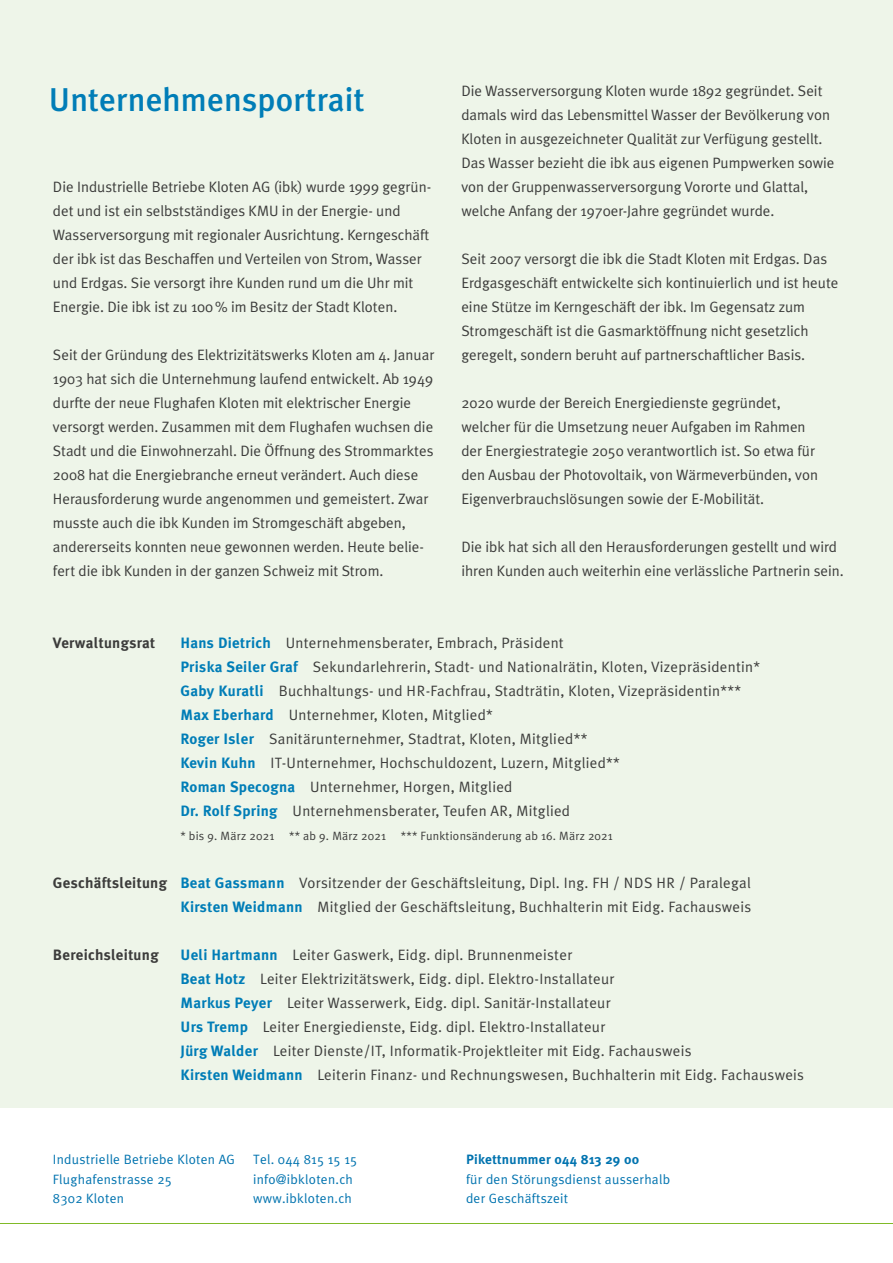
<style>
.page{position:relative;width:893px;height:1263px;background:#fff}
.page>*{position:absolute;margin:0;border:0;box-sizing:border-box;transform-origin:0 0}
.t1{font:500 33px "Meta Plus";letter-spacing:.005em;color:#007db7}
.t2{font:15px/24px "Meta Plus Normal";color:#3c3c3b}
.t3{font:15px/24px "Meta Plus Normal";letter-spacing:.02em;color:#3c3c3b}
.t4{font:700 15px "Meta Plus";letter-spacing:.02em;color:#3c3c3b}
.t5{font:13.5px/19.5px "Meta Plus Normal";letter-spacing:.02em;color:#0073af}
.t6{font:700 13.5px "Meta Plus";letter-spacing:.02em;color:#0073af}
.t7{font:12px "Meta Plus Normal";letter-spacing:.02em;color:#3c3c3b}
.s1{font-family:"Meta Plus";font-weight:700;color:#007db7}
.s2{font-family:"Meta Plus";font-weight:700}
</style>
<div class="page">
<div style="left:0;top:0;width:893px;height:1107px;background:#eef5e9"></div>
<hr style="left:0;top:1223px;width:893px;height:1px;background:#80ba27">
<h1 class="t1" style="left:49px;top:80px;width:317px">Unternehmensportrait</h1>
<p class="t2" style="left:53px;top:175px;width:380px">Die Industrielle Betriebe Kloten AG (ibk) wurde 1999 gegrün&shy;det und ist ein selbstständiges KMU in der Energie- und Wasserversorgung mit regionaler Ausrichtung. Kerngeschäft der ibk ist das Beschaffen und Verteilen von Strom, Wasser und Erdgas. Sie versorgt ihre Kunden rund um die Uhr mit Energie. Die ibk ist zu 100% im Besitz der Stadt Kloten.</p>
<p class="t2" style="left:53px;top:343px;width:383px">Seit der Gründung des Elektrizitätswerks Kloten am 4. Januar 1903 hat sich die Unternehmung laufend entwickelt. Ab 1949 durfte der neue Flughafen Kloten mit elektrischer Energie versorgt werden. Zusammen mit dem Flughafen wuchsen die Stadt und die Einwohnerzahl. Die Öffnung des Strommarktes 2008 hat die Energiebranche erneut verändert. Auch diese Herausforderung wurde angenommen und gemeistert. Zwar musste auch die ibk Kunden im Stromgeschäft abgeben, andererseits konnten neue gewonnen werden. Heute belie&shy;fert die ibk Kunden in der ganzen Schweiz mit Strom.</p>
<p class="t2" style="left:461px;top:79px;width:375px">Die Wasserversorgung Kloten wurde 1892 gegründet. Seit damals wird das Lebensmittel Wasser der Bevölkerung von Kloten in ausgezeichneter Qualität zur Verfügung gestellt.<br>Das Wasser bezieht die ibk aus eigenen Pumpwerken sowie von der Gruppenwasserversorgung Vororte und Glattal, welche Anfang der 1970er-Jahre gegründet wurde.</p>
<p class="t2" style="left:461px;top:247px;width:379px">Seit 2007 versorgt die ibk die Stadt Kloten mit Erdgas. Das Erdgasgeschäft entwickelte sich kontinuierlich und ist heute eine Stütze im Kerngeschäft der ibk. Im Gegensatz zum Stromgeschäft ist die Gasmarktöffnung nicht gesetzlich geregelt, sondern beruht auf partnerschaftlicher Basis.</p>
<p class="t2" style="left:461px;top:391px;width:358px">2020 wurde der Bereich Energiedienste gegründet, welcher für die Umsetzung neuer Aufgaben im Rahmen der Energiestrategie 2050 verantwortlich ist. So etwa für den Ausbau der Photovoltaik, von Wärmeverbünden, von Eigenverbrauchslösungen sowie der E-Mobilität.</p>
<p class="t2" style="left:461px;top:535px;width:384px">Die ibk hat sich all den Herausforderungen gestellt und wird ihren Kunden auch weiterhin eine verlässliche Partnerin sein.</p>
<p class="t4" style="left:53px;top:634px;width:104px">Verwaltungsrat</p>
<p class="t3" style="left:180px;top:631px;width:581px"><span class="s1">Hans Dietrich</span> Unternehmensberater, Embrach, Präsident<br><span class="s1">Priska Seiler Graf</span> Sekundarlehrerin, Stadt- und Nationalrätin, Kloten, Vizepräsidentin* <span class="s1">Gaby Kuratli</span> Buchhaltungs- und HR-Fachfrau, Stadträtin, Kloten, Vizepräsidentin*** <span class="s1">Max Eberhard</span> Unternehmer, Kloten, Mitglied*<br><span class="s1">Roger Isler</span> Sanitärunternehmer, Stadtrat, Kloten, Mitglied**<br><span class="s1">Kevin Kuhn</span> IT-Unternehmer, Hochschuldozent, Luzern, Mitglied**<br><span class="s1">Roman Specogna</span> Unternehmer, Horgen, Mitglied<br><span class="s1">Dr. Rolf Spring</span> Unternehmensberater, Teufen AR, Mitglied</p>
<p class="t7" style="left:180px;top:829px;width:434px">* bis 9. März 2021 ** ab 9. März 2021 *** Funktionsänderung ab 16. März 2021</p>
<p class="t3" style="left:53px;top:871px;width:700px;text-align:right"><span class="s2">Geschäftsleitung</span> <span class="s1">Beat Gassmann</span> Vorsitzender der Geschäftsleitung, Dipl. Ing. FH / NDS HR / Paralegal<br><span class="s1">Kirsten Weidmann</span> Mitglied der Geschäftsleitung, Buchhalterin mit Eidg. Fachausweis</p>
<p class="t4" style="left:53px;top:946px;width:107px">Bereichsleitung</p>
<p class="t3" style="left:180px;top:943px;width:625px"><span class="s1">Ueli Hartmann</span> Leiter Gaswerk, Eidg. dipl. Brunnenmeister<br><span class="s1">Beat Hotz</span> Leiter Elektrizitätswerk, Eidg. dipl. Elektro-Installateur<br><span class="s1">Markus Peyer</span> Leiter Wasserwerk, Eidg. dipl. Sanitär-Installateur<br><span class="s1">Urs Tremp</span> Leiter Energiedienste, Eidg. dipl. Elektro-Installateur<br><span class="s1">Jürg Walder</span> Leiter Dienste/IT, Informatik-Projektleiter mit Eidg. Fachausweis<br><span class="s1">Kirsten Weidmann</span> Leiterin Finanz- und Rechnungswesen, Buchhalterin mit Eidg. Fachausweis</p>
<p class="t5" style="left:53px;top:1150px;width:184px">Industrielle Betriebe Kloten AG<br>Flughafenstrasse 25<br>8302 Kloten</p>
<p class="t5" style="left:253px;top:1150px;width:106px">Tel. 044 815 15 15 info@ibkloten.ch www.ibkloten.ch</p>
<p class="t6" style="left:466px;top:1152px;width:175px">Pikettnummer 044 813 29 00</p>
<p class="t5" style="left:466px;top:1169px;width:205px">für den Störungsdienst ausserhalb der Geschäftszeit</p>
</div>
